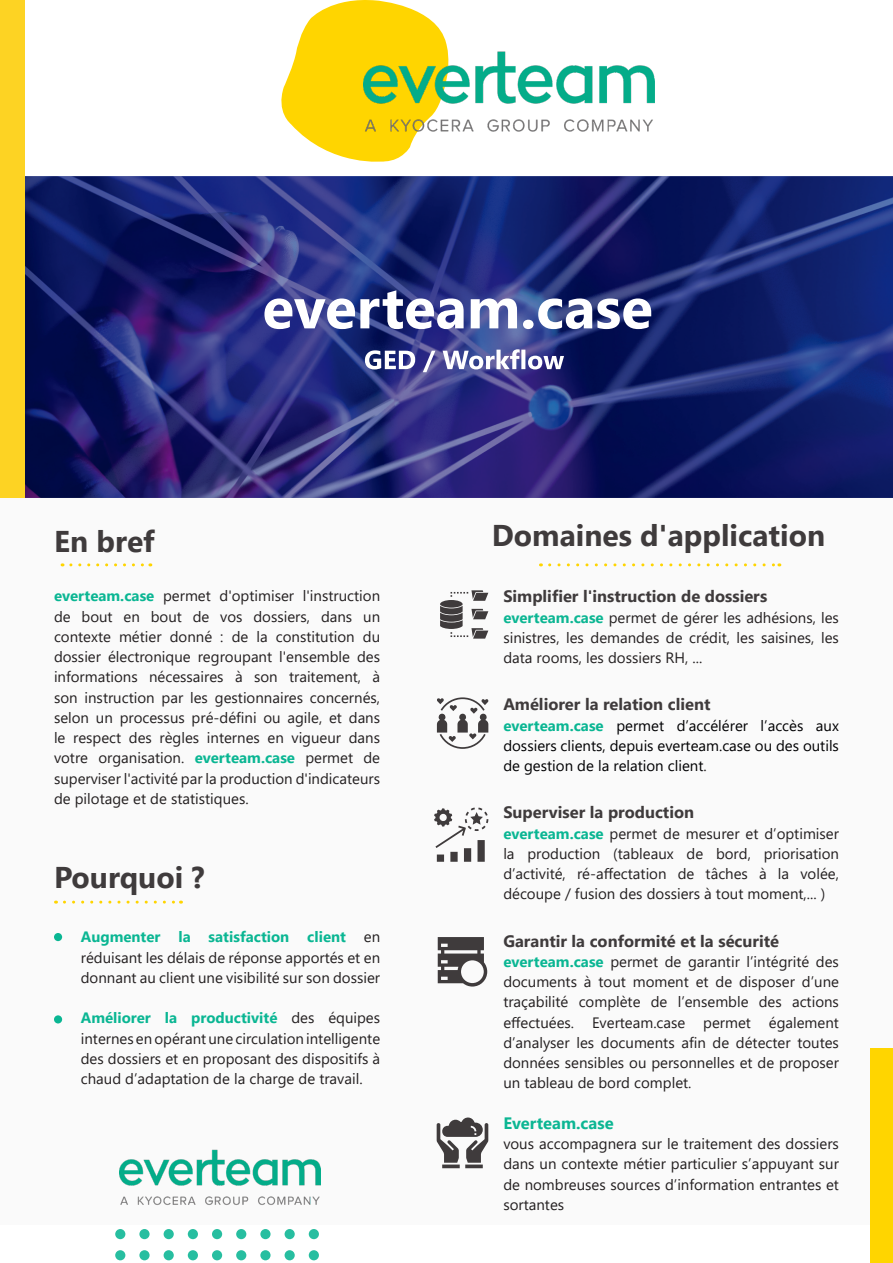
<style>
.page{position:relative;width:893px;height:1263px;background:#fff}
.page>*{position:absolute;margin:0;border:0;box-sizing:border-box;transform-origin:0 0}
.t1{font:700 30px "Segoe UI";color:#3f3b3c}
.t2{font:700 16.5px "Segoe UI";color:#3f3b3c}
.t3{font:700 16.5px "Segoe UI";color:#0cb693}
.t4{font:15px/20.2px "Segoe UI";color:#231f20;text-align:justify}
.t5{font:15px/20.2px "Segoe UI";color:#000002;text-align:justify}
.s1{font-weight:700;color:#0ab693}
.s2{font-weight:700;color:#0cb693}
.s3{color:#231f20}
</style>
<div class="page">
<div style="left:0;top:191px;width:893px;height:1033px;background:#f7f7f7"></div>
<img style="left:120px;top:1149px;width:201px;height:56px">
<svg style="left:115px;top:1229px;width:10px;height:10px"></svg>
<svg style="left:139px;top:1229px;width:11px;height:10px"></svg>
<svg style="left:164px;top:1229px;width:10px;height:10px"></svg>
<svg style="left:188px;top:1229px;width:10px;height:10px"></svg>
<svg style="left:212px;top:1229px;width:10px;height:10px"></svg>
<svg style="left:236px;top:1229px;width:10px;height:10px"></svg>
<svg style="left:260px;top:1229px;width:11px;height:10px"></svg>
<svg style="left:285px;top:1229px;width:10px;height:10px"></svg>
<svg style="left:309px;top:1229px;width:10px;height:10px"></svg>
<svg style="left:115px;top:1250px;width:10px;height:10px"></svg>
<div style="left:139px;top:1250px;width:11px;height:10px;background:#27bea0;border-radius:50%"></div>
<svg style="left:164px;top:1250px;width:10px;height:10px"></svg>
<svg style="left:188px;top:1250px;width:10px;height:10px"></svg>
<svg style="left:212px;top:1250px;width:10px;height:10px"></svg>
<svg style="left:236px;top:1250px;width:10px;height:10px"></svg>
<svg style="left:260px;top:1250px;width:11px;height:10px"></svg>
<svg style="left:285px;top:1250px;width:10px;height:10px"></svg>
<svg style="left:309px;top:1250px;width:10px;height:10px"></svg>
<div style="left:870px;top:1048px;width:23px;height:215px;background:#ffd500"></div>
<svg style="left:24px;top:176px;width:869px;height:322px;background:#1d2570"></svg>
<svg style="left:365px;top:349px;width:199px;height:23px"></svg>
<svg style="left:71px;top:563px;width:80px;height:3px"></svg>
<svg style="left:64px;top:901px;width:117px;height:3px"></svg>
<div style="left:54px;top:933px;width:8px;height:8px;background:#0ab693;border-radius:50%"></div>
<div style="left:54px;top:1015px;width:8px;height:8px;background:#0ab693;border-radius:50%"></div>
<svg style="left:550px;top:563px;width:230px;height:3px"></svg>
<svg style="left:281px;top:0;width:167px;height:162px"></svg>
<img style="left:363px;top:48px;width:291px;height:84px">
<svg style="left:440px;top:590px;width:48px;height:49px"></svg>
<svg style="left:437px;top:697px;width:51px;height:52px"></svg>
<svg style="left:434px;top:807px;width:54px;height:55px"></svg>
<svg style="left:438px;top:937px;width:49px;height:49px"></svg>
<svg style="left:437px;top:1117px;width:51px;height:51px"></svg>
<svg style="left:264px;top:290px;width:387px;height:39px"></svg>
<div style="left:0;top:0;width:24px;height:498px;background:#fdd323"></div>
<p class="t1" style="left:54px;top:513px;width:102px">En bref</p>
<p class="t4" style="left:54px;top:584px;width:328px"><span class="s1">everteam.case</span> permet d'optimiser l'instruction de bout en bout de vos dossiers, dans un contexte métier donné : de la constitution du dossier électronique regroupant l'ensemble des informations nécessaires à son traitement, à son instruction par les gestionnaires concernés, selon un processus pré-défini ou agile, et dans le respect des règles internes en vigueur dans votre organisation. <span class="s1">everteam.case</span> permet de superviser l'activité par la production d'indicateurs de pilotage et de statistiques.</p>
<p class="t1" style="left:54px;top:849px;width:152px">Pourquoi ?</p>
<p class="t4" style="left:81px;top:925px;width:301px"><span class="s1">Augmenter la satisfaction client</span> en réduisant les délais de réponse apportés et en donnant au client une visibilité sur son dossier</p>
<p class="t4" style="left:81px;top:1006px;width:301px"><span class="s1">Améliorer la productivité</span> des équipes internes en opérant une circulation intelligente des dossiers et en proposant des dispositifs à chaud d’adaptation de la charge de travail.</p>
<p class="t1" style="left:492px;top:507px;width:335px">Domaines d'application</p>
<p class="t2" style="left:503px;top:581px;width:265px">Simplifier l'instruction de dossiers</p>
<p class="t4" style="left:503px;top:606px;width:337px"><span class="s2">everteam.case</span> permet de gérer les adhésions, les sinistres, les demandes de crédit, les saisines, les data rooms, les dossiers RH, ...</p>
<p class="t2" style="left:503px;top:689px;width:209px">Améliorer la relation client</p>
<p class="t5" style="left:503px;top:714px;width:337px"><span class="s1">everteam.case</span> permet d’accélérer l’accès aux dossiers clients, depuis everteam.case ou des outils de gestion de la relation client<span class="s3">.</span></p>
<p class="t2" style="left:503px;top:797px;width:192px">Superviser la production</p>
<p class="t4" style="left:503px;top:822px;width:337px"><span class="s1">everteam.case</span> permet de mesurer et d’optimiser la production (tableaux de bord, priorisation d’activité, ré-affectation de tâches à la volée, découpe / fusion des dossiers à tout moment,... )</p>
<p class="t2" style="left:503px;top:925px;width:277px">Garantir la conformité et la sécurité</p>
<p class="t4" style="left:503px;top:950px;width:337px"><span class="s1">everteam.case</span> permet de garantir l’intégrité des documents à tout moment et de disposer d’une traçabilité complète de l’ensemble des actions effectuées. Everteam.case permet également d’analyser les documents afin de détecter toutes données sensibles ou personnelles et de proposer un tableau de bord complet.</p>
<p class="t3" style="left:503px;top:1107px;width:112px">Everteam.case</p>
<p class="t4" style="left:503px;top:1132px;width:337px">vous accompagnera sur le traitement des dossiers dans un contexte métier particulier s’appuyant sur de nombreuses sources d’information entrantes et sortantes</p>
</div>
